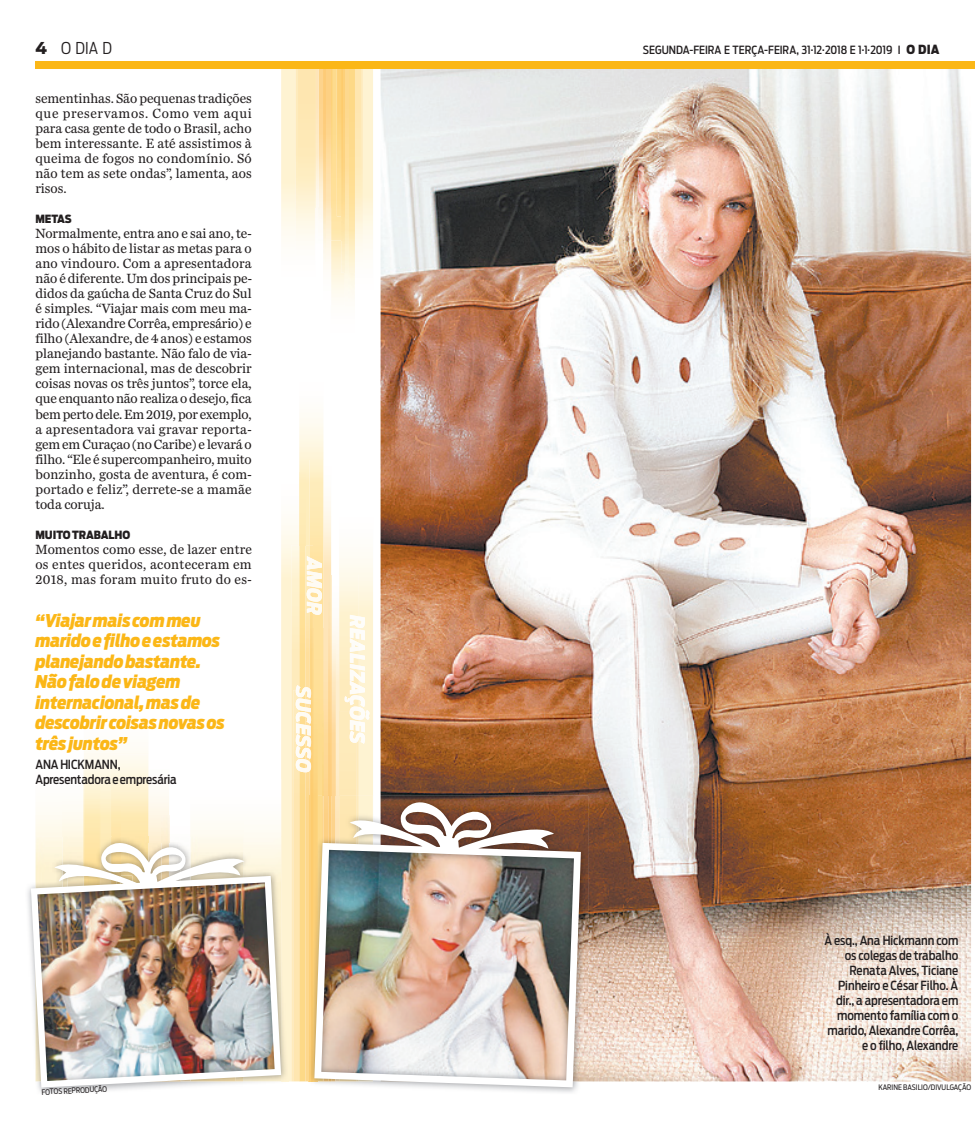
<style>
.page{position:relative;width:975px;height:1124px;background:#fff}
.page>*{position:absolute;margin:0;border:0;box-sizing:border-box;transform-origin:0 0}
.t1{font:italic 900 17.5px/20.5px "Antenna Cond";letter-spacing:-.01em;color:#fbb717}
.t2{font:300 16.25px "Antenna Cond";color:#231f20}
.t3{font:13.75px/15px "Miller Daily Two";letter-spacing:.015em;color:#231f20;text-align:justify}
.t4{font:500 12.5px/15px "Antenna Cond";letter-spacing:-.005em;color:#231f20}
.t5{font:500 11.25px "Antenna Cond";letter-spacing:-.005em;color:#231f20}
.t6{font:900 11.25px "Antenna Cond";letter-spacing:-.005em;color:#231f20}
.t7{font:7.5px "Antenna Cond";color:#231f20}
.s1{font-family:"Antenna";font-weight:900}
.s2{font-weight:900;font-size:12.5px}
</style>
<div class="page">
<img style="left:349px;top:68px;width:24px;height:205px">
<img style="left:355px;top:68px;width:8px;height:205px">
<img style="left:355px;top:68px;width:6px;height:148px">
<img style="left:323px;top:240px;width:18px;height:33px">
<img style="left:323px;top:68px;width:18px;height:172px">
<img style="left:345px;top:68px;width:4px;height:205px">
<img style="left:341px;top:216px;width:4px;height:57px">
<img style="left:337px;top:68px;width:8px;height:148px">
<img style="left:341px;top:68px;width:2px;height:172px">
<img style="left:323px;top:240px;width:3px;height:21px">
<img style="left:331px;top:68px;width:1px;height:140px">
<img style="left:315px;top:68px;width:8px;height:140px">
<img style="left:323px;top:68px;width:3px;height:140px">
<img style="left:281px;top:68px;width:14px;height:170px">
<img style="left:295px;top:68px;width:20px;height:173px">
<img style="left:380px;top:68px;width:590px;height:1013px">
<img style="left:281px;top:523px;width:24px;height:558px">
<img style="left:291px;top:545px;width:8px;height:536px">
<img style="left:293px;top:690px;width:16px;height:391px">
<img style="left:313px;top:460px;width:18px;height:168px">
<img style="left:313px;top:628px;width:15px;height:166px">
<img style="left:299px;top:417px;width:24px;height:128px">
<img style="left:305px;top:545px;width:4px;height:140px">
<img style="left:309px;top:545px;width:4px;height:140px">
<img style="left:309px;top:690px;width:8px;height:105px">
<img style="left:311px;top:628px;width:2px;height:62px">
<img style="left:331px;top:575px;width:8px;height:136px">
<img style="left:328px;top:575px;width:3px;height:53px">
<img style="left:328px;top:628px;width:7px;height:83px">
<img style="left:322px;top:711px;width:1px;height:83px">
<img style="left:328px;top:711px;width:11px;height:83px">
<img style="left:339px;top:575px;width:20px;height:219px">
<img style="left:35px;top:768px;width:49px;height:68px">
<img style="left:63px;top:799px;width:21px;height:37px">
<img style="left:121px;top:767px;width:48px;height:69px">
<img style="left:84px;top:751px;width:64px;height:48px">
<img style="left:100px;top:799px;width:21px;height:37px">
<img style="left:84px;top:761px;width:16px;height:75px">
<img style="left:161px;top:815px;width:9px;height:21px">
<img style="left:27px;top:887px;width:261px;height:207px">
<img style="left:281px;top:836px;width:7px;height:245px">
<img style="left:31px;top:836px;width:250px;height:251px">
<img style="left:581px;top:795px;width:7px;height:286px">
<img style="left:308px;top:795px;width:6px;height:286px">
<img style="left:314px;top:794px;width:267px;height:293px">
<svg style="left:306px;top:556px;width:16px;height:58px"></svg>
<img style="left:344px;top:695px;width:5px;height:10px">
<img style="left:365px;top:709px;width:4px;height:23px">
<svg style="left:349px;top:614px;width:16px;height:129px"></svg>
<svg style="left:296px;top:685px;width:15px;height:87px"></svg>
<div style="left:35px;top:61px;width:939px;height:7px;background:#fbb717"></div>
<p class="t2" style="left:35px;top:38px;width:78px"><span class="s1">4</span> O DIA D</p>
<p class="t5" style="left:643px;top:43px;width:298px">SEGUNDA-FEIRA E TERÇA-FEIRA, 31.12.2018 E 1.1.2019 I <span class="s2">O DIA</span></p>
<p class="t3" style="left:35px;top:91px;width:218px">sementinhas. São pequenas tradições que preservamos. Como vem aqui para casa gente de todo o Brasil, acho bem interessante. E até assistimos à queima de fogos no condomínio. Só não tem as sete ondas”, lamenta, aos risos.</p>
<p class="t6" style="left:35px;top:212px;width:38px">METAS</p>
<p class="t3" style="left:35px;top:226px;width:218px">Normalmente, entra ano e sai ano, te&shy;mos o hábito de listar as metas para o ano vindouro. Com a apresentadora não é diferente. Um dos principais pe&shy;didos da gaúcha de Santa Cruz do Sul é simples. “Viajar mais com meu ma&shy;rido (Alexandre Corrêa, empresário) e filho (Alexandre, de 4 anos) e estamos planejando bastante. Não falo de via&shy;gem internacional, mas de descobrir coisas novas os três juntos”, torce ela, que enquanto não realiza o desejo, fica bem perto dele. Em 2019, por exemplo, a apresentadora vai gravar reporta&shy;gem em Curaçao (no Caribe) e levará o filho. “Ele é supercompanheiro, muito bonzinho, gosta de aventura, é com&shy;portado e feliz”, derrete-se a mamãe toda coruja.</p>
<p class="t6" style="left:35px;top:527px;width:96px">MUITO TRABALHO</p>
<p class="t3" style="left:35px;top:541px;width:218px">Momentos como esse, de lazer entre os entes queridos, aconteceram em 2018, mas foram muito fruto do es-</p>
<p class="t1" style="left:35px;top:610px;width:191px">“Viajar mais com meu marido e filho e estamos planejando bastante.<br>Não falo de viagem internacional, mas de descobrir coisas novas os três juntos”</p>
<p class="t4" style="left:35px;top:757px;width:143px;line-height:14.6px">ANA HICKMANN,<br>Apresentadora e empresária</p>
<p class="t7" style="left:41px;top:1087px;width:67px;rotate:-3deg">FOTOS REPRODUÇÃO</p>
<p class="t4" style="left:824px;top:932px;width:135px;text-align:right">À esq., Ana Hickmann com os colegas de trabalho<br>Renata Alves, Ticiane<br>Pinheiro e César Filho. À dir., a apresentadora em momento família com o marido, Alexandre Corrêa, e o filho, Alexandre</p>
<p class="t7" style="left:878px;top:1082px;width:94px">KARINE BASILIO/DIVULGAÇÃO</p>
</div>
